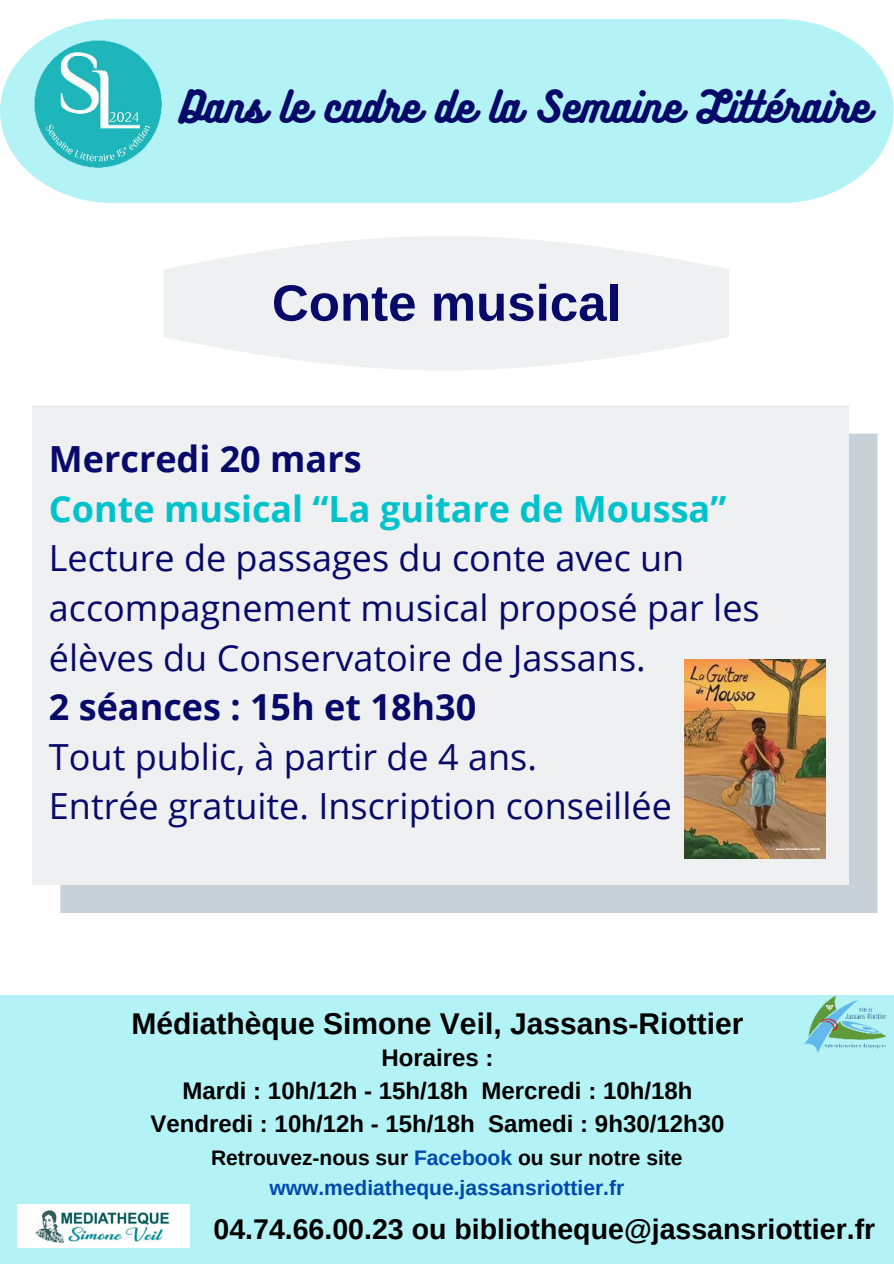
<style>
.page{position:relative;width:894px;height:1264px;background:#fff}
.page>*{position:absolute;margin:0;border:0;box-sizing:border-box;transform-origin:0 0}
.t1{font:700 51px "Arimo";color:#070a69}
.t2{font:39px "Bukhari Script";color:#070a69}
.t3{font:36px/49.5px "Open Sans";color:#070a69}
.t4{font:700 36px "Open Sans";color:#070a69}
.t5{font:700 36px "Open Sans";color:#00c2cb}
.t6{font:700 30px "Arimo";color:#000}
.t7{font:700 28.5px "Arimo";color:#000}
.t8{font:700 24px/32.7px "Arimo";color:#000;text-align:center}
.t9{font:700 21px/29.2px "Arimo";color:#004aad;text-align:center}
.s1{color:#000}
</style>
<div class="page">
<div style="left:0;top:19px;width:893px;height:184px;background:#b3f3f6"></div>
<img style="left:32px;top:38px;width:131px;height:131px">
<svg style="left:164px;top:236px;width:565px;height:134px;fill:#eff0f2"></svg>
<div style="left:60px;top:433px;width:817px;height:479px;background:#c8d0d8"></div>
<div style="left:32px;top:405px;width:816px;height:479px;background:#eff0f2"></div>
<img style="left:684px;top:659px;width:141px;height:199px">
<div style="left:0;top:995px;width:893px;height:268px;background:#b3f3f6"></div>
<img style="left:17px;top:1204px;width:172px;height:43px">
<img style="left:804px;top:995px;width:81px;height:57px">
<p class="t2" style="left:180px;top:87px;width:691px">Dans le cadre de la Semaine Littéraire</p>
<h1 class="t1" style="left:272px;top:268px;width:350px">Conte musical</h1>
<p class="t4" style="left:49px;top:434px;width:314px">Mercredi 20 mars</p>
<p class="t5" style="left:49px;top:483px;width:678px">Conte musical “La guitare de Moussa”</p>
<p class="t3" style="left:49px;top:532px;width:712px">Lecture de passages du conte avec un accompagnement musical proposé par les élèves du Conservatoire de Jassans.</p>
<p class="t4" style="left:49px;top:681px;width:429px">2 séances : 15h et 18h30</p>
<p class="t3" style="left:49px;top:730px;width:624px">Tout public, à partir de 4 ans.<br>Entrée gratuite. Inscription conseillée</p>
<p class="t6" style="left:131px;top:1002px;width:613px">Médiathèque Simone Veil, Jassans-Riottier</p>
<p class="t8" style="left:150px;top:1041px;width:575px">Horaires :<br>Mardi : 10h/12h - 15h/18h Mercredi : 10h/18h<br>Vendredi : 10h/12h - 15h/18h Samedi : 9h30/12h30</p>
<p class="t9" style="left:211px;top:1143px;width:473px"><span class="s1">Retrouvez-nous sur</span> Facebook <span class="s1">ou sur notre site </span>www.mediatheque.jassansriottier.fr</p>
<p class="t7" style="left:213px;top:1209px;width:663px">04.74.66.00.23 ou bibliotheque@jassansriottier.fr</p>
</div>
